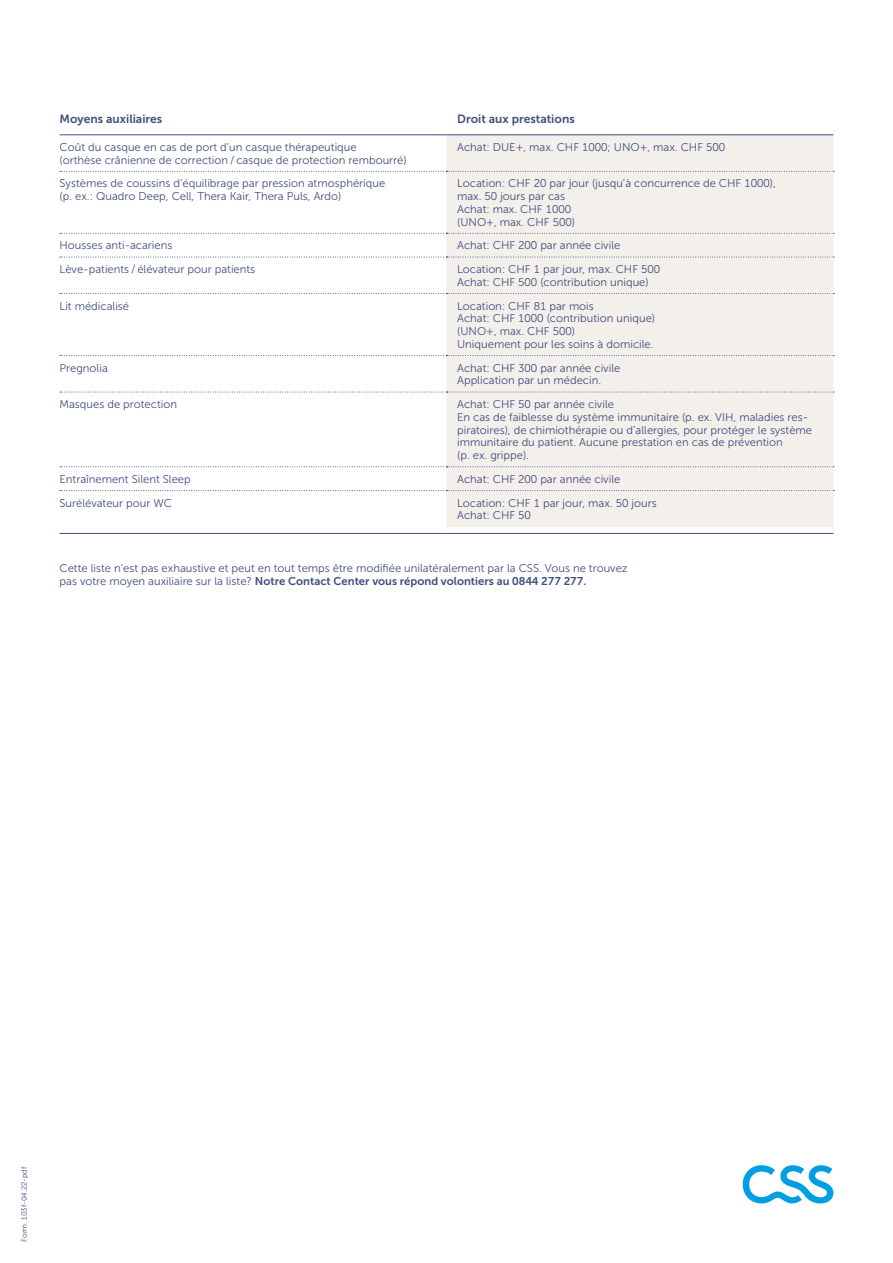
<style>
.page{position:relative;width:893px;height:1263px;background:#fff}
.page>*{position:absolute;margin:0;border:0;box-sizing:border-box;transform-origin:0 0}
.t1{font:12px "Museo Sans 700";color:#414e7e}
.t2{font:11.25px/12.8px "Museo Sans 300";color:#414e7e}
.t3{font:11.25px "Museo Sans 700";color:#414e7e}
.t4{font:7.5px "Museo Sans 300";color:#414e7e}
.s1{font-family:"Museo Sans 300"}
</style>
<div class="page">
<div style="left:446px;top:135px;width:387px;height:392px;background:#f3efeb"></div>
<hr style="left:60px;top:134px;width:386px;height:1px;background:#414e7e">
<hr style="left:446px;top:134px;width:387px;height:1px;background:#414e7e">
<hr style="left:60px;top:533px;width:386px;height:1px;background:#414e7e">
<hr style="left:446px;top:533px;width:387px;height:1px;background:#414e7e">
<svg style="left:60px;top:171px;width:774px;height:1px"></svg>
<svg style="left:60px;top:233px;width:774px;height:1px"></svg>
<svg style="left:60px;top:257px;width:774px;height:1px"></svg>
<svg style="left:60px;top:293px;width:774px;height:1px"></svg>
<svg style="left:60px;top:355px;width:774px;height:1px"></svg>
<svg style="left:60px;top:392px;width:774px;height:1px"></svg>
<svg style="left:60px;top:466px;width:774px;height:1px"></svg>
<svg style="left:60px;top:490px;width:774px;height:1px"></svg>
<svg style="left:743px;top:1165px;width:90px;height:38px"></svg>
<p class="t1" style="left:60px;top:112px;width:104px">Moyens auxiliaires</p>
<p class="t1" style="left:457px;top:112px;width:119px">Droit aux prestations</p>
<p class="t2" style="left:60px;top:141px;width:349px">Coût du casque en cas de port d’un casque thérapeutique<br>(orthèse crânienne de correction / casque de protection rembourré)</p>
<p class="t2" style="left:457px;top:141px;width:270px">Achat: DUE+, max. CHF 1000; UNO+, max. CHF 500</p>
<p class="t2" style="left:60px;top:177px;width:327px">Systèmes de coussins d’équilibrage par pression atmosphérique (p. ex.: Quadro Deep, Cell, Thera Kair, Thera Puls, Ardo)</p>
<p class="t2" style="left:457px;top:177px;width:320px">Location: CHF 20 par jour (jusqu’à concurrence de CHF 1000), max. 50 jours par cas<br>Achat: max. CHF 1000<br>(UNO+, max. CHF 500)</p>
<p class="t2" style="left:60px;top:239px;width:114px">Housses anti-acariens</p>
<p class="t2" style="left:457px;top:239px;width:165px">Achat: CHF 200 par année civile</p>
<p class="t2" style="left:60px;top:263px;width:197px">Lève-patients / élévateur pour patients</p>
<p class="t2" style="left:457px;top:263px;width:205px">Location: CHF 1 par jour, max. CHF 500<br>Achat: CHF 500 (contribution unique)</p>
<p class="t2" style="left:60px;top:299px;width:71px">Lit médicalisé</p>
<p class="t2" style="left:457px;top:299px;width:199px">Location: CHF 81 par mois<br>Achat: CHF 1000 (contribution unique) (UNO+, max. CHF 500)<br>Uniquement pour les soins à domicile.</p>
<p class="t2" style="left:60px;top:361px;width:50px">Pregnolia</p>
<p class="t2" style="left:457px;top:361px;width:165px">Achat: CHF 300 par année civile<br>Application par un médecin.</p>
<p class="t2" style="left:60px;top:398px;width:119px">Masques de protection</p>
<p class="t2" style="left:457px;top:398px;width:356px">Achat: CHF 50 par année civile<br>En cas de faiblesse du système immunitaire (p. ex. VIH, maladies res&shy;piratoires), de chimiothérapie ou d’allergies, pour protéger le système immunitaire du patient. Aucune prestation en cas de prévention<br>(p. ex. grippe).</p>
<p class="t2" style="left:60px;top:473px;width:133px">Entraînement Silent Sleep</p>
<p class="t2" style="left:457px;top:473px;width:165px">Achat: CHF 200 par année civile</p>
<p class="t2" style="left:60px;top:496px;width:114px">Surélévateur pour WC</p>
<p class="t2" style="left:457px;top:496px;width:201px">Location: CHF 1 par jour, max. 50 jours<br>Achat: CHF 50</p>
<p class="t2" style="left:60px;top:562px;width:570px">Cette liste n’est pas exhaustive et peut en tout temps être modifiée unilatéralement par la CSS. Vous ne trouvez</p>
<p class="t3" style="left:60px;top:575px;width:528px"><span class="s1">pas votre moyen auxiliaire sur la liste?</span> Notre Contact Center vous répond volontiers au 0844 277 277.</p>
<p class="t4" style="left:20px;top:1242px;width:76px;rotate:-90deg">Form. 103f-04.22-pdf</p>
</div>
